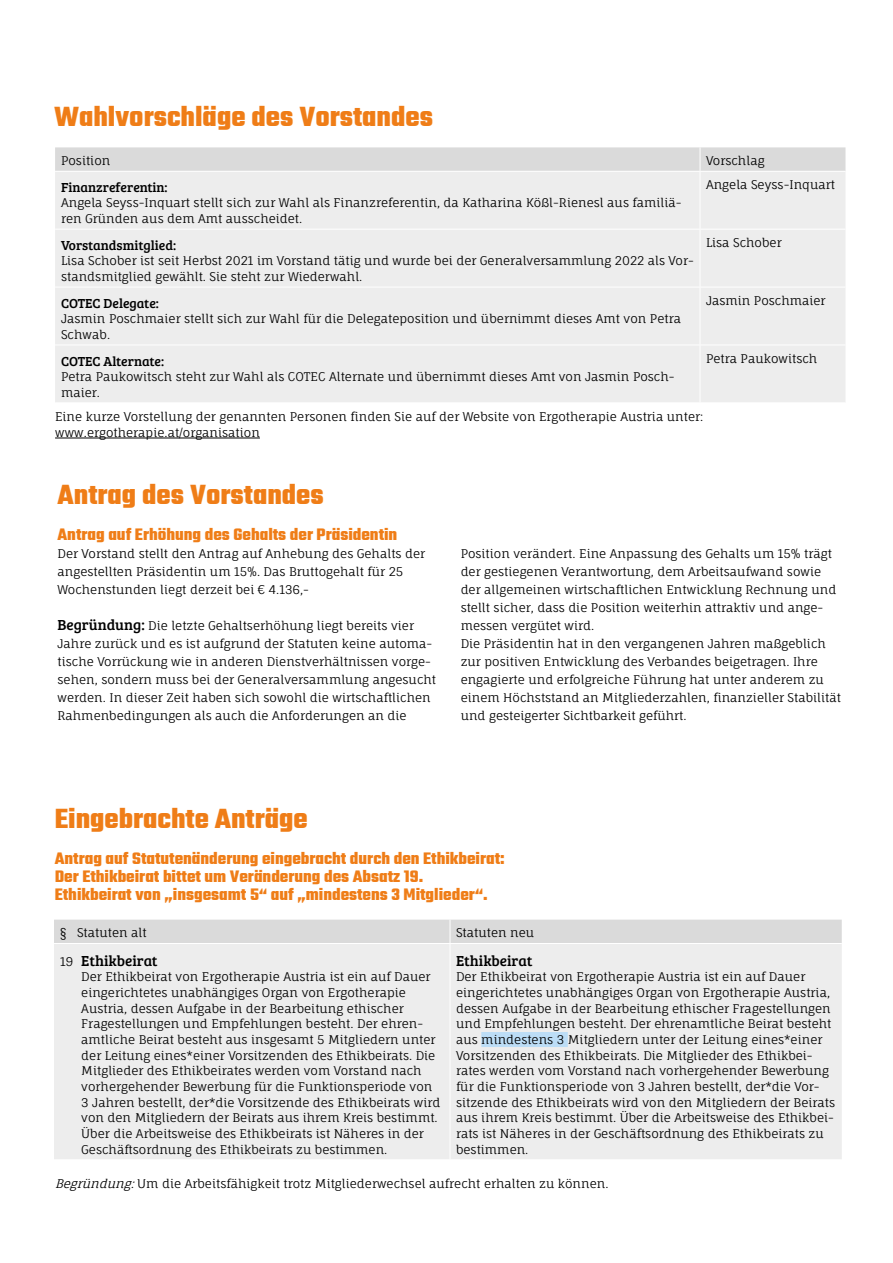
<style>
.page{position:relative;width:893px;height:1263px;background:#fff}
.page>*{position:absolute;margin:0;border:0;box-sizing:border-box;transform-origin:0 0}
.t1{font:700 30px "Teko";color:#ef7d17}
.t2{font:700 18px/18px "Teko";color:#ef7d17}
.t3{font:15px "Bree Serif";color:#000}
.t4{font:13.5px "Bree Serif";color:#000}
.t5{font:12px/15.6px "Fauna One";color:#000}
.s1{font-family:"Bree Serif";font-size:15px}
.s2{font-family:"Fauna One";font-size:12px}
.s3{font-style:italic}
</style>
<div class="page">
<div style="left:54px;top:944px;width:788px;height:215px;background:#ededed"></div>
<div style="left:54px;top:920px;width:788px;height:23px;background:#dadada"></div>
<hr style="left:450px;top:944px;width:1px;height:215px;background:#fff">
<div style="left:481px;top:1032px;width:87px;height:15px;background:#bcddf6"></div>
<div style="left:55px;top:172px;width:790px;height:230px;background:#ededed"></div>
<div style="left:55px;top:147px;width:790px;height:24px;background:#dadada"></div>
<hr style="left:700px;top:172px;width:1px;height:57px;background:#fff">
<hr style="left:55px;top:229px;width:645px;height:1px;background:#fff">
<hr style="left:700px;top:229px;width:145px;height:1px;background:#fff">
<hr style="left:700px;top:230px;width:1px;height:57px;background:#fff">
<hr style="left:55px;top:287px;width:645px;height:1px;background:#fff">
<hr style="left:700px;top:287px;width:145px;height:1px;background:#fff">
<hr style="left:700px;top:287px;width:1px;height:58px;background:#fff">
<hr style="left:55px;top:345px;width:645px;height:1px;background:#fff">
<hr style="left:700px;top:345px;width:145px;height:1px;background:#fff">
<hr style="left:700px;top:345px;width:1px;height:57px;background:#fff">
<hr style="left:55px;top:438px;width:205px;height:1px;background:#000">
<h1 class="t1" style="left:54px;top:97px;width:380px">Wahlvorschläge des Vorstandes</h1>
<p class="t5" style="left:61px;top:153px;width:51px">Position</p>
<p class="t5" style="left:706px;top:153px;width:60px">Vorschlag</p>
<p class="t4" style="left:61px;top:177px;width:108px">Finanzreferentin:</p>
<p class="t5" style="left:61px;top:195px;width:622px">Angela Seyss-Inquart stellt sich zur Wahl als Finanzreferentin, da Katharina Kößl-Rienesl aus familiä&shy;ren Gründen aus dem Amt ausscheidet.</p>
<p class="t5" style="left:706px;top:177px;width:131px">Angela Seyss-Inquart</p>
<p class="t4" style="left:61px;top:235px;width:116px">Vorstandsmitglied:</p>
<p class="t5" style="left:61px;top:253px;width:634px">Lisa Schober ist seit Herbst 2021 im Vorstand tätig und wurde bei der Generalversammlung 2022 als Vor&shy;standsmitglied gewählt. Sie steht zur Wiederwahl.</p>
<p class="t4" style="left:61px;top:293px;width:99px">COTEC Delegate:</p>
<p class="t5" style="left:61px;top:311px;width:621px">Jasmin Poschmaier stellt sich zur Wahl für die Delegateposition und übernimmt dieses Amt von Petra<br>Schwab.</p>
<p class="t4" style="left:61px;top:351px;width:105px">COTEC Alternate:</p>
<p class="t5" style="left:61px;top:369px;width:615px">Petra Paukowitsch steht zur Wahl als COTEC Alternate und übernimmt dieses Amt von Jasmin Posch&shy;maier.</p>
<p class="t5" style="left:706px;top:235px;width:77px">Lisa Schober</p>
<p class="t5" style="left:706px;top:293px;width:121px">Jasmin Poschmaier</p>
<p class="t5" style="left:706px;top:350px;width:113px">Petra Paukowitsch</p>
<p class="t5" style="left:55px;top:409px;width:650px">Eine kurze Vorstellung der genannten Personen finden Sie auf der Website von Ergotherapie Austria unter: www.ergotherapie.at/organisation</p>
<h1 class="t1" style="left:58px;top:475px;width:268px">Antrag des Vorstandes</h1>
<h2 class="t2" style="left:58px;top:526px;width:341px">Antrag auf Erhöhung des Gehalts der Präsidentin</h2>
<p class="t5" style="left:58px;top:545px;width:369px;line-height:18px">Der Vorstand stellt den Antrag auf Anhebung des Gehalts der angestellten Präsidentin um 15%. Das Bruttogehalt für 25<br>Wochenstunden liegt derzeit bei € 4.136,-</p>
<p class="t5" style="left:58px;top:617px;width:380px;line-height:18px"><span class="s1">Begründung:</span> Die letzte Gehaltserhöhung liegt bereits vier Jahre zurück und es ist aufgrund der Statuten keine automa&shy;tische Vorrückung wie in anderen Dienstverhältnissen vorge&shy;sehen, sondern muss bei der Generalversammlung angesucht werden. In dieser Zeit haben sich sowohl die wirtschaftlichen Rahmenbedingungen als auch die Anforderungen an die</p>
<p class="t5" style="left:461px;top:545px;width:382px;line-height:18px">Position verändert. Eine Anpassung des Gehalts um 15% trägt der gestiegenen Verantwortung, dem Arbeitsaufwand sowie der allgemeinen wirtschaftlichen Entwicklung Rechnung und stellt sicher, dass die Position weiterhin attraktiv und ange&shy;messen vergütet wird.<br>Die Präsidentin hat in den vergangenen Jahren maßgeblich zur positiven Entwicklung des Verbandes beigetragen. Ihre engagierte und erfolgreiche Führung hat unter anderem zu einem Höchststand an Mitgliederzahlen, finanzieller Stabilität und gesteigerter Sichtbarkeit geführt.</p>
<h1 class="t1" style="left:55px;top:799px;width:254px">Eingebrachte Anträge</h1>
<h2 class="t2" style="left:55px;top:850px;width:451px">Antrag auf Statutenänderung eingebracht durch den Ethikbeirat:<br>Der Ethikbeirat bittet um Veränderung des Absatz 19.<br>Ethikbeirat von „insgesamt 5“ auf „mindestens 3 Mitglieder“.</h2>
<p class="t5" style="left:60px;top:925px;width:88px">§ Statuten alt</p>
<p class="t5" style="left:456px;top:925px;width:80px">Statuten neu</p>
<p class="t3" style="left:60px;top:949px;width:99px"><span class="s2">19</span> Ethikbeirat</p>
<p class="t5" style="left:81px;top:969px;width:361px">Der Ethikbeirat von Ergotherapie Austria ist ein auf Dauer eingerichtetes unabhängiges Organ von Ergotherapie Austria, dessen Aufgabe in der Bearbeitung ethischer Fragestellungen und Empfehlungen besteht. Der ehren&shy;amtliche Beirat besteht aus insgesamt 5 Mitgliedern unter der Leitung eines*einer Vorsitzenden des Ethikbeirats. Die Mitglieder des Ethikbeirates werden vom Vorstand nach vorhergehender Bewerbung für die Funktionsperiode von 3 Jahren bestellt, der*die Vorsitzende des Ethikbeirats wird von den Mitgliedern der Beirats aus ihrem Kreis bestimmt.<br>Über die Arbeitsweise des Ethikbeirats ist Näheres in der Geschäftsordnung des Ethikbeirats zu bestimmen.</p>
<p class="t3" style="left:456px;top:949px;width:78px">Ethikbeirat</p>
<p class="t5" style="left:456px;top:969px;width:381px">Der Ethikbeirat von Ergotherapie Austria ist ein auf Dauer eingerichtetes unabhängiges Organ von Ergotherapie Austria, dessen Aufgabe in der Bearbeitung ethischer Fragestellungen und Empfehlungen besteht. Der ehrenamtliche Beirat besteht aus mindestens 3 Mitgliedern unter der Leitung eines*einer Vorsitzenden des Ethikbeirats. Die Mitglieder des Ethikbei&shy;rates werden vom Vorstand nach vorhergehender Bewerbung für die Funktionsperiode von 3 Jahren bestellt, der*die Vor&shy;sitzende des Ethikbeirats wird von den Mitgliedern der Beirats aus ihrem Kreis bestimmt. Über die Arbeitsweise des Ethikbei&shy;rats ist Näheres in der Geschäftsordnung des Ethikbeirats zu bestimmen.</p>
<p class="t5" style="left:55px;top:1176px;width:555px"><span class="s3">Begründung:</span>Um die Arbeitsfähigkeit trotz Mitgliederwechsel aufrecht erhalten zu können.</p>
</div>
